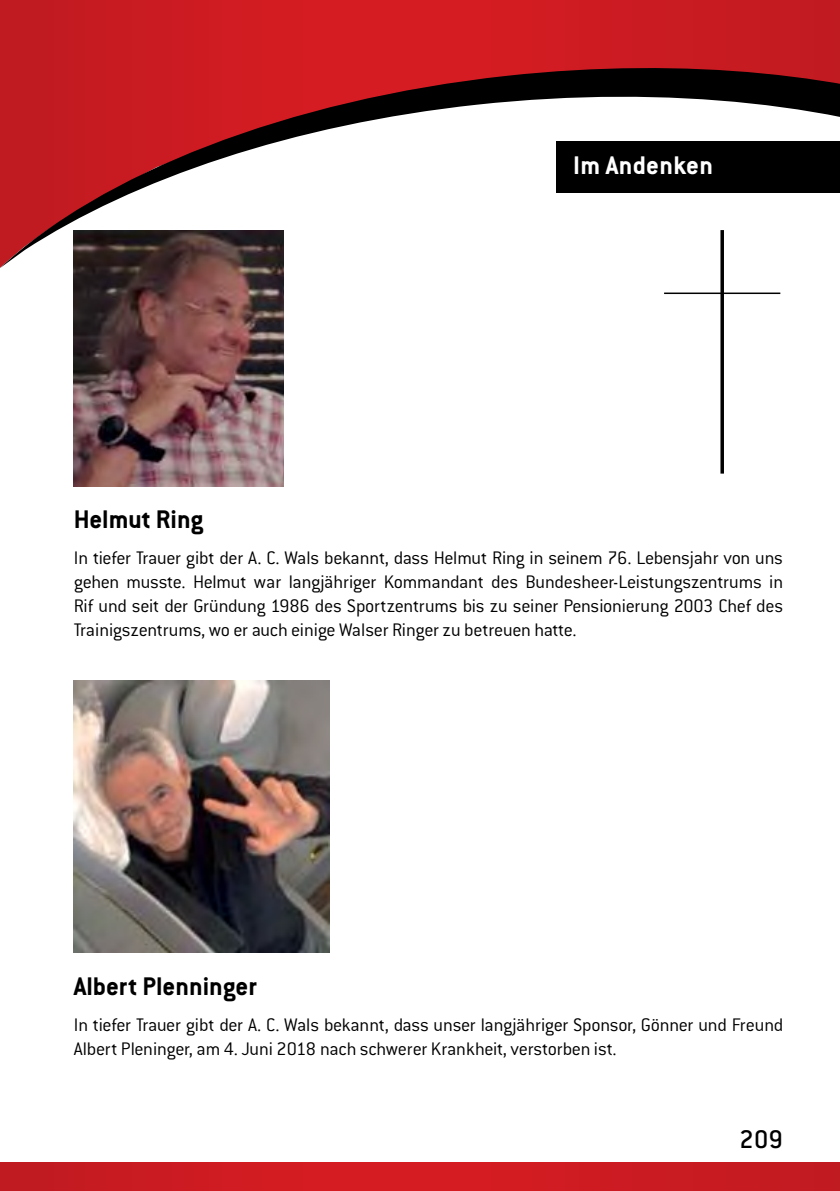
<style>
.page{position:relative;width:840px;height:1191px;background:#fff}
.page>*{position:absolute;margin:0;border:0;box-sizing:border-box;transform-origin:0 0}
.t1{font:700 28px "Conduit ITC Pro";color:#000}
.t2{font:700 28px "Conduit ITC Pro";letter-spacing:.01em;color:#fff}
.t3{font:500 28px "Conduit ITC Pro";color:#000}
.t4{font:300 20px/24px "Conduit ITC Pro";letter-spacing:-.015em;color:#000;text-align:justify}
</style>
<div class="page">
<div style="left:0;top:1162px;width:839px;height:29px;background:linear-gradient(to right,#cd1c22,#cc1b22)"></div>
<svg style="left:0;top:0;width:839px;height:56px;background:#cc1b21"></svg>
<svg style="left:0;top:56px;width:839px;height:212px"></svg>
<img style="left:74px;top:230px;width:209px;height:256px">
<img style="left:74px;top:680px;width:255px;height:272px">
<hr style="left:720px;top:230px;width:3px;height:243px;background:#000">
<hr style="left:663px;top:292px;width:116px;height:2px;background:#000">
<h1 class="t2" style="left:573px;top:149px;width:141px">Im Andenken</h1>
<h1 class="t1" style="left:74px;top:503px;width:131px">Helmut Ring</h1>
<p class="t4" style="left:74px;top:546px;width:710px">In tiefer Trauer gibt der A. C. Wals bekannt, dass Helmut Ring in seinem 76. Lebensjahr von uns gehen musste. Helmut war langjähriger Kommandant des Bundesheer-Leistungszentrums in Rif und seit der Gründung 1986 des Sportzentrums bis zu seiner Pensionierung 2003 Chef des Trainigszentrums, wo er auch einige Walser Ringer zu betreuen hatte.</p>
<h1 class="t1" style="left:74px;top:970px;width:184px">Albert Plenninger</h1>
<p class="t4" style="left:74px;top:1013px;width:710px">In tiefer Trauer gibt der A. C. Wals bekannt, dass unser langjähriger Sponsor, Gönner und Freund<br>Albert Pleninger, am 4. Juni 2018 nach schwerer Krankheit, verstorben ist.</p>
<h1 class="t3" style="left:739px;top:1123px;width:45px">209</h1>
</div>
